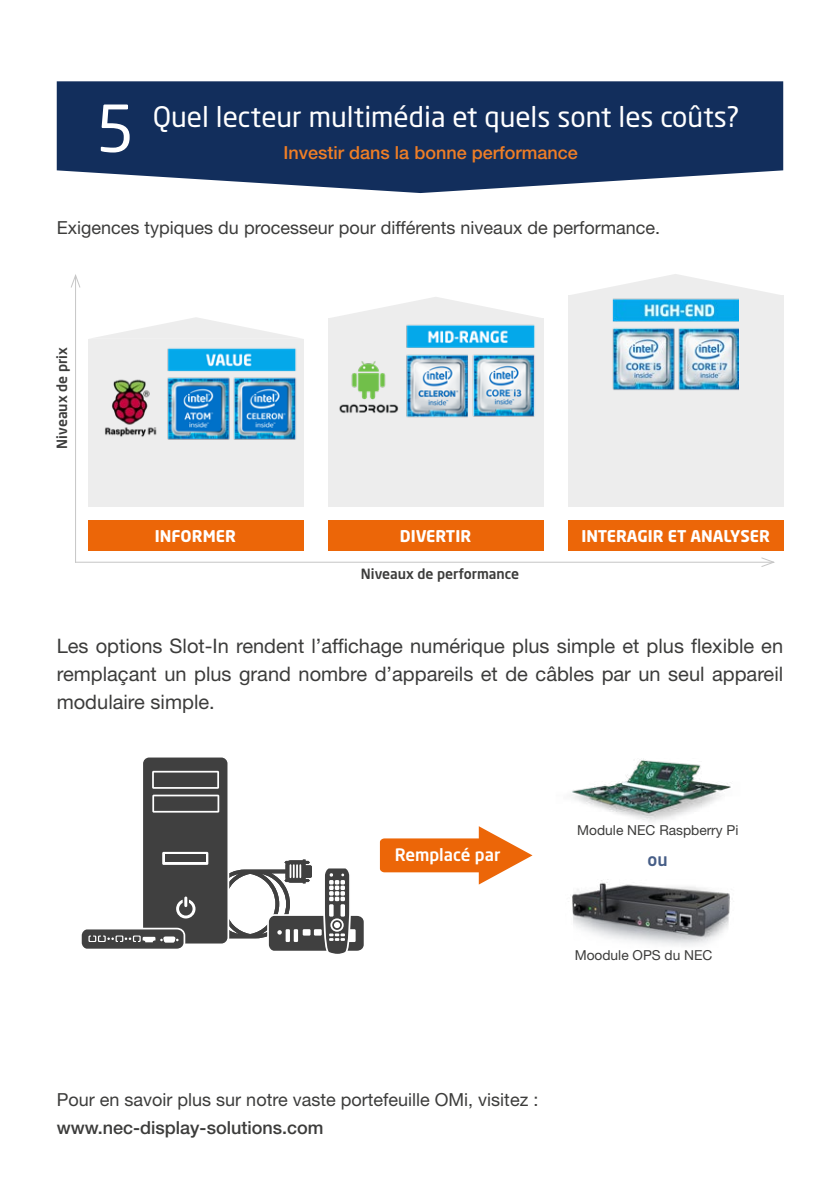
<style>
.page{position:relative;width:840px;height:1191px;background:#fff}
.page>*{position:absolute;margin:0;border:0;box-sizing:border-box;transform-origin:0 0}
.t1{font:64px "Neo Sans Pro";color:#fff}
.t2{font:28px "Neo Sans Pro";color:#fff}
.t3{font:20px/28px "Helvetica Neue LT Std";color:#3c3c3b;text-align:justify}
.t4{font:18px "Helvetica Neue LT Std";color:#3c3c3b}
.t5{font:500 18px "Helvetica Neue LT Std";color:#ef7e26}
.t6{font:500 18px "Helvetica Neue LT Std";color:#3c3c3b}
.t7{font:500 17.2px "Neo Sans Pro";color:#475e87}
.t8{font:500 17px "Neo Sans Pro";color:#fff}
.t9{font:700 16px "Neo Sans Pro";color:#fff}
.t10{font:500 14px "Neo Sans Pro";color:#3c3c3b}
.t11{font:13.8px "Helvetica Neue LT Std";color:#3c3c3b}
</style>
<div class="page">
<hr style="left:75px;top:275px;width:1px;height:288px;background:#c6c6c6">
<svg style="left:71px;top:274px;width:9px;height:14px"></svg>
<hr style="left:75px;top:562px;width:698px;height:1px;background:#c6c6c6">
<svg style="left:759px;top:557px;width:16px;height:10px"></svg>
<div style="left:88px;top:339px;width:215px;height:167px;background:#ededed"></div>
<div style="left:88px;top:520px;width:215px;height:30px;background:#ec6608"></div>
<img style="left:167px;top:348px;width:129px;height:92px">
<img style="left:105px;top:379px;width:52px;height:58px">
<svg style="left:91px;top:317px;width:210px;height:22px"></svg>
<div style="left:328px;top:318px;width:215px;height:188px;background:#ededed"></div>
<img style="left:339px;top:361px;width:58px;height:52px">
<img style="left:397px;top:324px;width:138px;height:94px">
<div style="left:328px;top:520px;width:215px;height:30px;background:#ec6608"></div>
<svg style="left:332px;top:297px;width:207px;height:21px"></svg>
<div style="left:567px;top:295px;width:215px;height:211px;background:#ededed"></div>
<img style="left:612px;top:298px;width:126px;height:92px">
<div style="left:568px;top:520px;width:214px;height:30px;background:#ec6608"></div>
<svg style="left:573px;top:274px;width:205px;height:21px"></svg>
<svg style="left:380px;top:826px;width:149px;height:58px"></svg>
<img style="left:529px;top:853px;width:201px;height:93px">
<img style="left:571px;top:759px;width:160px;height:63px">
<svg style="left:81px;top:757px;width:283px;height:197px"></svg>
<svg style="left:329px;top:904px;width:4px;height:12px"></svg>
<div style="left:340px;top:904px;width:5px;height:12px;background:#fff"></div>
<svg style="left:57px;top:81px;width:725px;height:112px;background:#2a436c"></svg>
<h1 class="t1" style="left:96px;top:89px;width:40px">5</h1>
<h2 class="t2" style="left:153px;top:100px;width:588px">Quel lecteur multimédia et quels sont les coûts?</h2>
<p class="t5" style="left:283px;top:142px;width:296px">Investir dans la bonne performance</p>
<p class="t4" style="left:57px;top:217px;width:604px">Exigences typiques du processeur pour différents niveaux de performance.</p>
<p class="t10" style="left:53px;top:448px;width:102px;rotate:-90deg">Niveaux de prix</p>
<p class="t9" style="left:155px;top:525px;width:83px">INFORMER</p>
<p class="t9" style="left:400px;top:525px;width:73px">DIVERTIR</p>
<p class="t9" style="left:581px;top:525px;width:190px">INTERAGIR ET ANALYSER</p>
<p class="t10" style="left:361px;top:565px;width:160px">Niveaux de performance</p>
<p class="t3" style="left:57px;top:631px;width:727px">Les options Slot-In rendent l’affichage numérique plus simple et plus flexible en remplaçant un plus grand nombre d’appareils et de câbles par un seul appareil modulaire simple.</p>
<p class="t8" style="left:394px;top:843px;width:107px">Remplacé par</p>
<p class="t11" style="left:577px;top:822px;width:163px">Module NEC Raspberry Pi</p>
<p class="t7" style="left:647px;top:848px;width:22px">ou</p>
<p class="t11" style="left:574px;top:947px;width:139px">Moodule OPS du NEC</p>
<p class="t4" style="left:57px;top:1088px;width:483px">Pour en savoir plus sur notre vaste portefeuille OMi, visitez :</p>
<p class="t6" style="left:57px;top:1116px;width:268px">www.nec-display-solutions.com</p>
</div>
